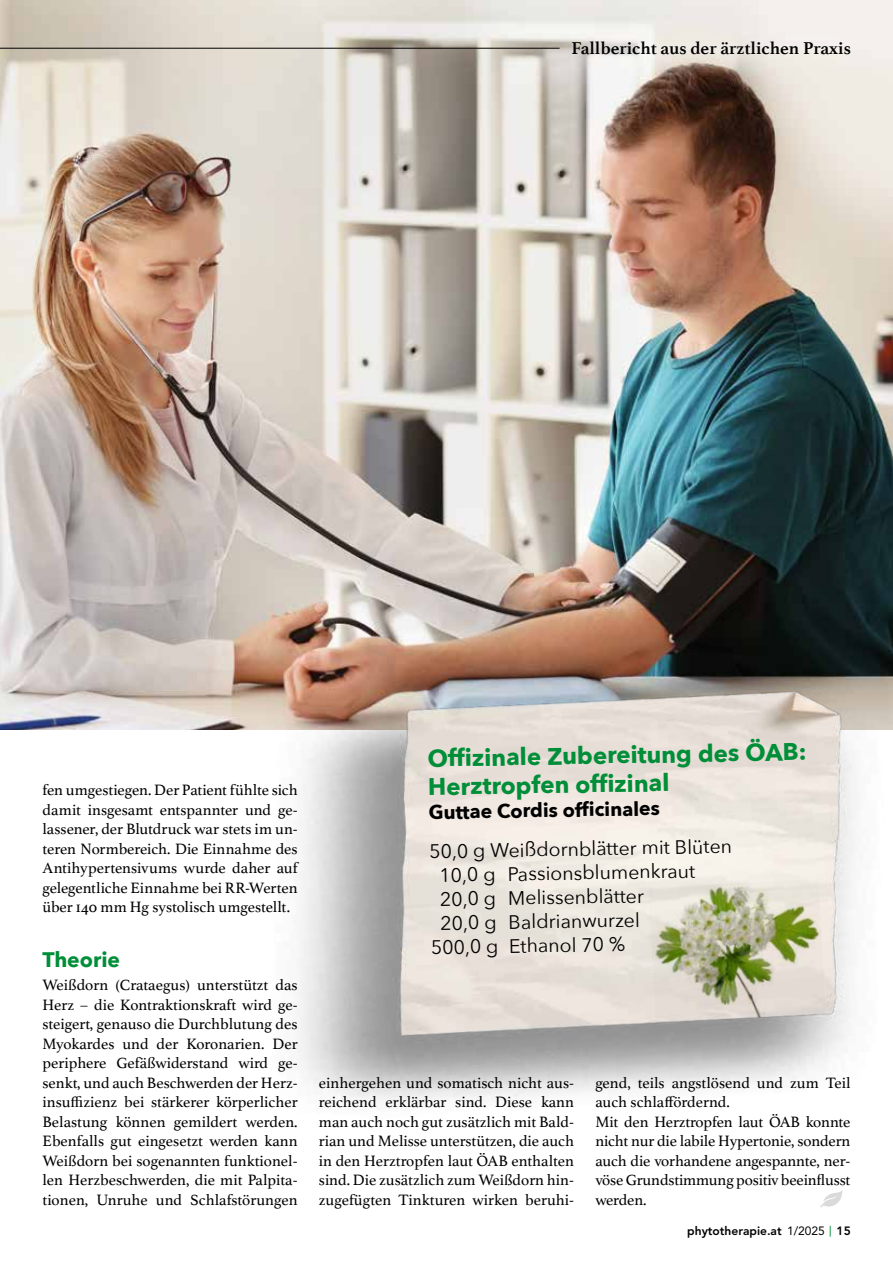
<style>
.page{position:relative;width:893px;height:1263px;background:#fff}
.page>*{position:absolute;margin:0;border:0;box-sizing:border-box;transform-origin:0 0}
.t1{font:700 24px/28.5px "Avenir Next";color:#008e38}
.t2{font:700 21px "Avenir Next";color:#008e38}
.t3{font:19.5px "Avenir Next";color:#000}
.t4{font:700 19.5px "Avenir Next";color:#000}
.t5{font:700 18px "Athelas";color:#000}
.t6{font:15.75px/19.5px "Athelas";letter-spacing:-.01em;color:#000;text-align:justify}
.t7{font:800 12px "Avenir";color:#000}
.s1{font-weight:400}
.s2{font-family:"Lucida Grande";font-weight:400;color:#008e38}
</style>
<div class="page">
<img style="left:0;top:0;width:893px;height:729px">
<hr style="left:0;top:48px;width:560px;height:1px;background:#000">
<svg style="left:551px;top:19px;width:321px;height:58px;background:#e7e2dd"></svg>
<img style="left:205px;top:634px;width:688px;height:469px">
<img style="left:820px;top:1191px;width:23px;height:16px">
<img style="left:649px;top:879px;width:176px;height:144px">
<p class="t5" style="left:572px;top:33px;width:281px">Fallbericht aus der ärztlichen Praxis</p>
<p class="t6" style="left:43px;top:780px;width:257px">fen umgestiegen. Der Patient fühlte sich damit insgesamt entspannter und ge&shy;lassener, der Blutdruck war stets im un&shy;teren Normbereich. Die Einnahme des Antihypertensivums wurde daher auf gelegentliche Einnahme bei RR-Werten über 140 mm Hg systolisch umgestellt.</p>
<h2 class="t2" style="left:43px;top:941px;width:79px">Theorie</h2>
<p class="t6" style="left:43px;top:975px;width:257px">Weißdorn (Crataegus) unterstützt das Herz – die Kontraktionskraft wird ge&shy;steigert, genauso die Durchblutung des Myokardes und der Koronarien. Der periphere Gefäßwiderstand wird ge&shy;senkt, und auch Beschwerden der Herz&shy;insuffizienz bei stärkerer körperlicher Belastung können gemildert werden.<br>Ebenfalls gut eingesetzt werden kann Weißdorn bei sogenannten funktionel&shy;len Herzbeschwerden, die mit Palpita&shy;tionen, Unruhe und Schlafstörungen</p>
<h1 class="t1" style="left:427px;top:744px;width:381px;rotate:-1deg">Offi zinale Zubereitung des ÖAB:<br>Herztropfen offi zinal</h1>
<p class="t4" style="left:428px;top:795px;width:233px;rotate:-1deg">Guttae Cordis offi cinales</p>
<p class="t3" style="left:429px;top:835px;width:304px;rotate:-1deg">50,0 g Weißdornblätter mit Blüten</p>
<p class="t3" style="left:439px;top:859px;width:257px;rotate:-1deg">10,0 g Passionsblumenkraut</p>
<p class="t3" style="left:440px;top:883px;width:206px;rotate:-1deg">20,0 g Melissenblätter</p>
<p class="t3" style="left:440px;top:907px;width:201px;rotate:-1deg">20,0 g Baldrianwurzel</p>
<p class="t3" style="left:431px;top:931px;width:196px;rotate:-1deg">500,0 g Ethanol 70 %</p>
<p class="t6" style="left:319px;top:1072px;width:257px">einhergehen und somatisch nicht aus&shy;reichend erklärbar sind. Diese kann man auch noch gut zusätzlich mit Bald&shy;rian und Melisse unterstützen, die auch in den Herztropfen laut ÖAB enthalten sind. Die zusätzlich zum Weißdorn hin&shy;zugefügten Tinkturen wirken beruhi-</p>
<p class="t6" style="left:595px;top:1072px;width:257px;text-align:left">gend, teils angstlösend und zum Teil auch schlaffördernd.<br>Mit den Herztropfen laut ÖAB konnte nicht nur die labile Hypertonie, sondern auch die vorhandene angespannte, ner&shy;vöse Grundstimmung positiv beeinflusst werden.</p>
<p class="t7" style="left:687px;top:1223px;width:165px">phytotherapie.at <span class="s1">1/2025</span> <span class="s2">|</span> 15</p>
</div>
